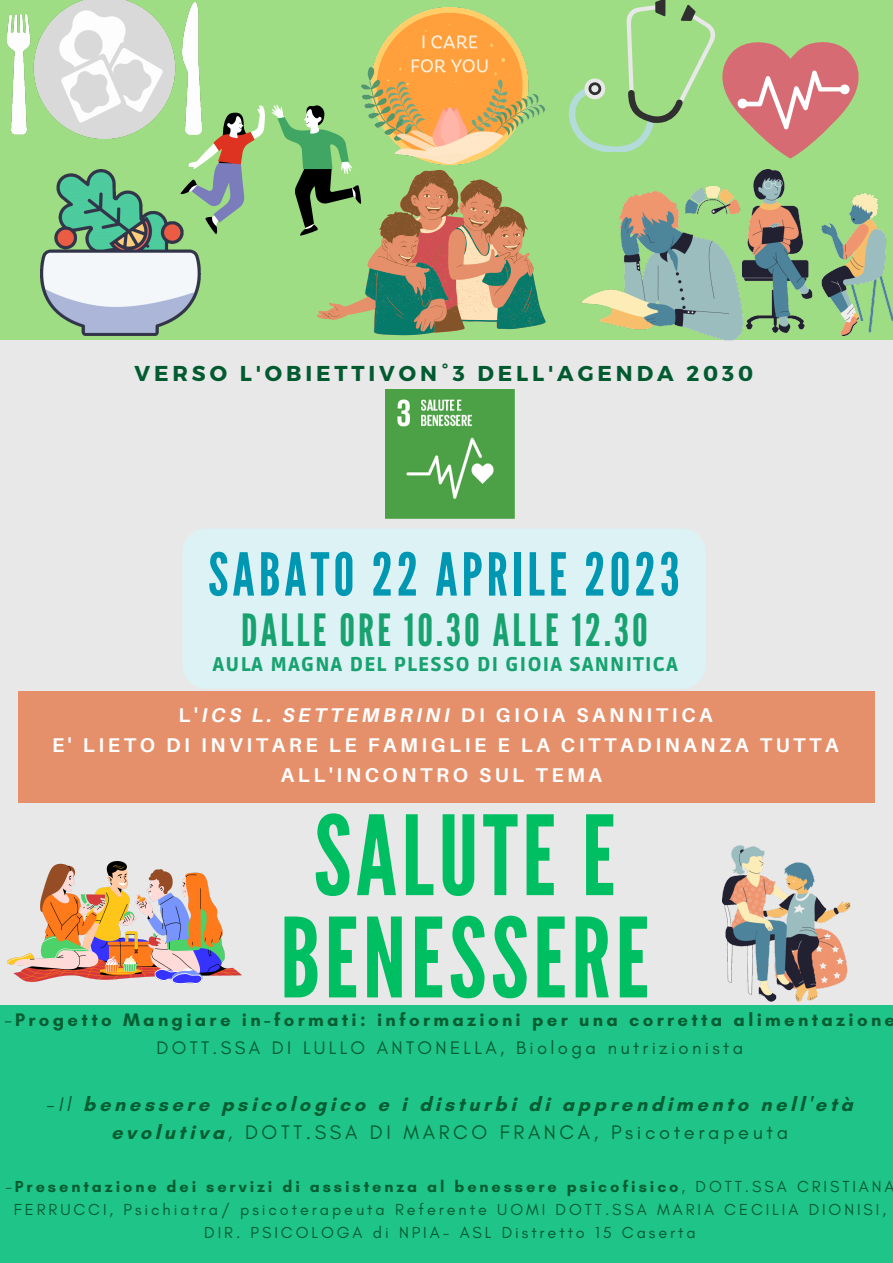
<style>
.page{position:relative;width:893px;height:1263px;background:#e8e8e8}
.page>*{position:absolute;margin:0;border:0;box-sizing:border-box;transform-origin:0 0}
.t1{font:110.02px/102.3px "League Gothic";letter-spacing:.04em;color:#00bf63;text-align:center}
.t2{font:59.03px "League Gothic";letter-spacing:.07em;color:#0097b2}
.t3{font:44.33px "League Gothic";letter-spacing:.07em;color:#18a270}
.t4{font:700 21.52px "Montserrat";letter-spacing:.18em;color:#025b30}
.t5{font:700 20.02px/28.7px "Glacial Indifference";letter-spacing:.18em;color:#025b30;text-align:center}
.t6{font:700 19.88px/29.8px "Aileron";letter-spacing:.18em;color:#fff;text-align:center}
.t7{font:900 19.73px "Ruda";letter-spacing:.07em;color:#18a270}
.t8{font:700 18.52px/27.6px "Glacial Indifference";letter-spacing:.18em;color:#025b30;text-align:center}
.t9{font:16.27px/23.1px "Glacial Indifference";letter-spacing:.18em;color:#025b30;text-align:center}
.s1{font-style:italic}
.s2{font-weight:400}
.s3{font-weight:400;font-style:italic}
.s4{font-weight:700}
</style>
<div class="page">
<div style="left:0;top:0;width:893px;height:339px;background:#9fdd84"></div>
<svg style="left:569px;top:0;width:146px;height:151px"></svg>
<svg style="left:722px;top:42px;width:136px;height:117px"></svg>
<img style="left:41px;top:170px;width:160px;height:166px">
<img style="left:7px;top:0;width:194px;height:138px">
<img style="left:385px;top:389px;width:130px;height:129px">
<div style="left:18px;top:691px;width:856px;height:112px;background:#e5906b"></div>
<img style="left:7px;top:862px;width:234px;height:121px">
<div style="left:0;top:1005px;width:893px;height:258px;background:#1cc487"></div>
<svg style="left:180px;top:105px;width:85px;height:130px"></svg>
<img style="left:722px;top:845px;width:129px;height:157px">
<img style="left:742px;top:170px;width:151px;height:165px">
<img style="left:581px;top:186px;width:161px;height:154px">
<img style="left:361px;top:7px;width:178px;height:97px">
<svg style="left:271px;top:104px;width:275px;height:231px"></svg>
<div style="left:183px;top:529px;width:522px;height:159px;background:#ddf2f5"></div>
<h3 class="t4" style="left:135px;top:359px;width:620px">VERSO L'OBIETTIVON°3 DELL'AGENDA 2030</h3>
<h2 class="t2" style="left:208px;top:540px;width:473px">SABATO 22 APRILE 2023</h2>
<h3 class="t3" style="left:241px;top:604px;width:408px">DALLE ORE 10.30 ALLE 12.30</h3>
<p class="t7" style="left:213px;top:653px;width:466px">AULA MAGNA DEL PLESSO DI GIOIA SANNITICA</p>
<p class="t6" style="left:52px;top:700px;width:788px">L'<span class="s1">ICS L. SETTEMBRINI</span> DI GIOIA SANNITICA<br>E' LIETO DI INVITARE LE FAMIGLIE E LA CITTADINANZA TUTTA<br>ALL'INCONTRO SUL TEMA</p>
<h1 class="t1" style="left:280px;top:807px;width:370px">SALUTE E<br>BENESSERE</h1>
<p class="t8" style="left:4px;top:1006px;width:892px"><span class="s2">-</span>Progetto Mangiare in-formati: informazioni per una corretta alimentazione<br><span class="s2">DOTT.SSA DI LULLO ANTONELLA, Biologa nutrizionista</span></p>
<p class="t5" style="left:46px;top:1089px;width:808px"><span class="s2">-</span><span class="s3">Il</span> benessere psicologico e i disturbi di apprendimento nell'età evolutiva<span class="s2">, DOTT.SSA DI MARCO FRANCA, Psicoterapeuta</span></p>
<p class="t9" style="left:5px;top:1174px;width:890px">-<span class="s4">Presentazione dei servizi di assistenza al benessere psicofisico</span>, DOTT.SSA CRISTIANA<br>FERRUCCI, Psichiatra/ psicoterapeuta Referente UOMI DOTT.SSA MARIA CECILIA DIONISI,<br>DIR. PSICOLOGA di NPIA- ASL Distretto 15 Caserta</p>
</div>
